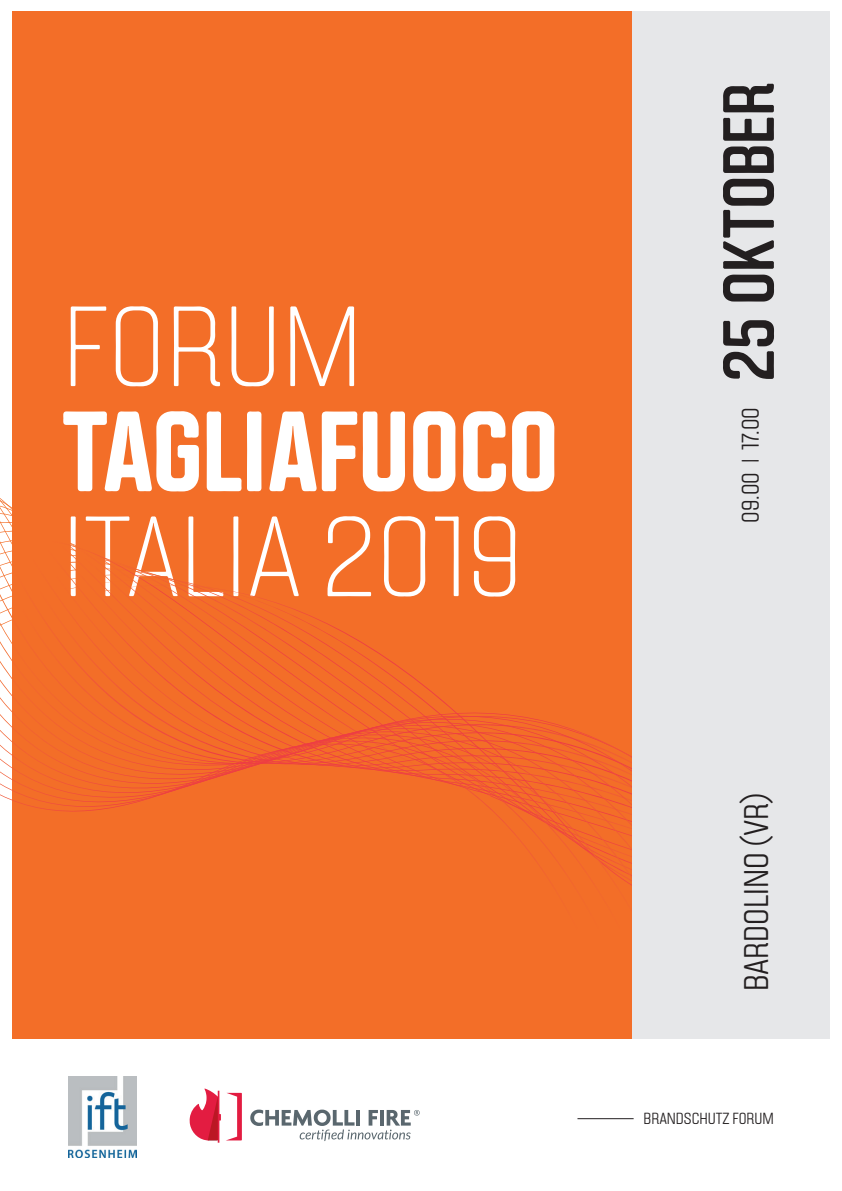
<style>
.page{position:relative;width:842px;height:1191px;background:#fff}
.page>*{position:absolute;margin:0;border:0;box-sizing:border-box;transform-origin:0 0}
.t1{font:100 113.2px "Malleable Grotesque";color:#fff}
.t2{font:700 113.2px "Malleable Grotesque";color:#fff}
.t3{font:600 72px "Malleable Grotesque";letter-spacing:-.005em;color:#231f20}
.t4{font:300 34px "Malleable Grotesque";color:#231f20}
.t5{font:300 24px "Malleable Grotesque";color:#231f20}
.t6{font:300 16px "Malleable Grotesque";color:#231f20}
</style>
<div class="page">
<div style="left:13px;top:11px;width:620px;height:1028px;background:#f36e28"></div>
<svg style="left:0;top:734px;width:632px;height:305px"></svg>
<div style="left:632px;top:11px;width:199px;height:1028px;background:#e6e7e9"></div>
<img style="left:68px;top:1076px;width:69px;height:81px">
<svg style="left:250px;top:1109px;width:170px;height:32px"></svg>
<svg style="left:190px;top:1088px;width:52px;height:54px"></svg>
<hr style="left:577px;top:1118px;width:57px;height:1px;background:#231f20">
<h1 class="t1" style="left:62px;top:273px;width:302px">FORUM</h1>
<h1 class="t2" style="left:62px;top:375px;width:497px">TAGLIAFUOCO</h1>
<h1 class="t1" style="left:62px;top:483px;width:462px">ITALIA 2019</h1>
<h2 class="t3" style="left:700px;top:381px;width:300px;rotate:-90deg">25 OKTOBER</h2>
<h3 class="t5" style="left:735px;top:523px;width:117px;rotate:-90deg">09.00 | 17.00</h3>
<h3 class="t4" style="left:734px;top:991px;width:199px;rotate:-90deg">BARDOLINO (VR)</h3>
<p class="t6" style="left:644px;top:1107px;width:132px">BRANDSCHUTZ FORUM</p>
</div>
